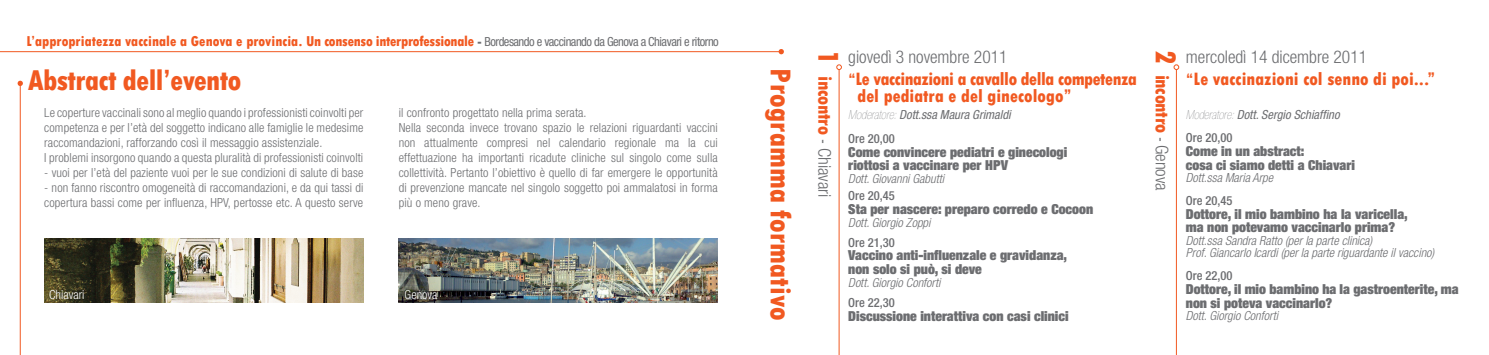
<style>
.page{position:relative;width:1489px;height:355px;background:#fff}
.page>*{position:absolute;margin:0;border:0;box-sizing:border-box;transform-origin:0 0}
.t1{font:800 condensed 30px "Tw Cen";letter-spacing:-.01em;color:#f15921}
.t2{font:800 condensed 20px "Tw Cen";letter-spacing:-.02em;color:#f15921}
.t3{font:800 condensed 18.75px/16.2px "Tw Cen";letter-spacing:-.025em;color:#f15921}
.t4{font:800 condensed 18.75px "Tw Cen";color:#f15921}
.t5{font:300 condensed 17.5px "Helvetica Neue LT Std";color:#6c6d70}
.t6{font:800 condensed 15px "Tw Cen";color:#f15921}
.t7{font:900 condensed 13.75px/13.8px "Helvetica Neue LT Std";color:#6c6d70}
.t8{font:300 condensed 12.5px/15px "Helvetica Neue LT Std";letter-spacing:.01em;color:#6c6d70}
.t9{font:italic 300 condensed 12.5px/12.5px "Helvetica Neue LT Std";color:#6c6d70}
.t10{font:italic condensed 12.5px "Helvetica Neue LT Std";color:#6c6d70}
.t11{font:500 condensed 12.5px "Helvetica Neue LT Std";color:#6c6d70}
.t12{font:300 condensed 12.5px "Helvetica Neue LT Std";color:#fff}
.s1{color:#6c6d70}
.s2{font-family:"Helvetica Neue LT Std";font-weight:400;font-size:12.5px;color:#6c6d70}
.s3{font-size:17.5px}
.s4{font-weight:200}
.s5{font-size:30px}
.s6{font-weight:400;color:#6c6d70}
.s7{font-family:"Helvetica Neue LT Std";font-weight:300;font-size:17.5px;color:#6c6d70}
</style>
<div class="page">
<hr style="left:838px;top:69px;width:1px;height:285px;background:#f15921">
<hr style="left:1175px;top:70px;width:1px;height:284px;background:#f15921">
<svg style="left:836px;top:64px;width:5px;height:6px"></svg>
<svg style="left:1173px;top:64px;width:5px;height:6px"></svg>
<svg style="left:18px;top:81px;width:5px;height:5px"></svg>
<svg style="left:778px;top:49px;width:5px;height:5px"></svg>
<hr style="left:20px;top:84px;width:1px;height:270px;background:#f15921">
<hr style="left:0;top:51px;width:780px;height:1px;background:#f15921">
<img style="left:44px;top:238px;width:319px;height:64px">
<img style="left:398px;top:238px;width:319px;height:64px">
<p class="t6" style="left:27px;top:32px;width:693px">L’appropriatezza vaccinale a Genova e provincia. Un consenso interprofessionale <span class="s1">-</span> <span class="s2">Bordesando e vaccinando da Genova a Chiavari e ritorno</span></p>
<h1 class="t1" style="left:28px;top:63px;width:215px">Abstract dell’evento</h1>
<h1 class="t1" style="left:798px;top:68px;width:253px;rotate:90deg">Programma formativo</h1>
<p class="t8" style="left:44px;top:105px;width:320px">Le coperture vaccinali sono al meglio quando i professionisti coinvolti per competenza e per l’età del soggetto indicano alle famiglie le medesime raccomandazioni, rafforzando così il messaggio assistenziale.<br>I problemi insorgono quando a questa pluralità di professionisti coinvolti</p>
<p class="t8" style="left:44px;top:165px;width:320px">- vuoi per l’età del paziente vuoi per le sue condizioni di salute di base</p>
<p class="t8" style="left:44px;top:180px;width:320px">- non fanno riscontro omogeneità di raccomandazioni, e da qui tassi di copertura bassi come per influenza, HPV, pertosse etc. A questo serve</p>
<p class="t8" style="left:399px;top:105px;width:320px">il confronto progettato nella prima serata.<br>Nella seconda invece trovano spazio le relazioni riguardanti vaccini non attualmente compresi nel calendario regionale ma la cui effettuazione ha importanti ricadute cliniche sul singolo come sulla collettività. Pertanto l’obiettivo è quello di far emergere le opportunità di prevenzione mancate nel singolo soggetto poi ammalatosi in forma più o meno grave.</p>
<p class="t12" style="left:49px;top:287px;width:37px">Chiavari</p>
<p class="t12" style="left:404px;top:287px;width:34px">Genova</p>
<h3 class="t5" style="left:848px;top:47px;width:161px">giovedì 3 novembre 2011</h3>
<h3 class="t3" style="left:857px;top:71px;width:281px;text-indent:-9px"><span class="s3">“</span>Le vaccinazioni a cavallo della competenza del pediatra e del ginecologo”</h3>
<p class="t10" style="left:848px;top:107px;width:164px"><span class="s4">Moderatore:</span> Dott.ssa Maura Grimaldi</p>
<h2 class="t2" style="left:836px;top:50px;width:148px;rotate:90deg"><span class="s5">1</span> incontro <span class="s6">-</span> <span class="s7">Chiavari</span></h2>
<h2 class="t2" style="left:1173px;top:50px;width:142px;rotate:90deg"><span class="s5">2</span> incontro <span class="s6">-</span> <span class="s7">Genova</span></h2>
<p class="t11" style="left:848px;top:131px;width:48px">Ore 20,00</p>
<p class="t7" style="left:848px;top:144px;width:220px">Come convincere pediatri e ginecologi riottosi a vaccinare per HPV</p>
<p class="t9" style="left:848px;top:172px;width:97px">Dott. Giovanni Gabutti</p>
<p class="t11" style="left:848px;top:188px;width:48px">Ore 20,45</p>
<p class="t7" style="left:848px;top:202px;width:246px">Sta per nascere: preparo corredo e Cocoon</p>
<p class="t9" style="left:848px;top:216px;width:84px">Dott. Giorgio Zoppi</p>
<p class="t11" style="left:848px;top:234px;width:48px">Ore 21,30</p>
<p class="t7" style="left:848px;top:248px;width:220px">Vaccino anti-influenzale e gravidanza, non solo si può, si deve</p>
<p class="t9" style="left:848px;top:276px;width:94px">Dott. Giorgio Conforti</p>
<p class="t11" style="left:848px;top:294px;width:48px">Ore 22,30</p>
<p class="t7" style="left:848px;top:308px;width:222px">Discussione interattiva con casi clinici</p>
<h3 class="t5" style="left:1185px;top:46px;width:183px">mercoledì 14 dicembre 2011</h3>
<h3 class="t4" style="left:1185px;top:68px;width:251px"><span class="s3">“</span>Le vaccinazioni col senno di poi...”</h3>
<p class="t10" style="left:1185px;top:107px;width:155px"><span class="s4">Moderatore:</span> Dott. Sergio Schiaffino</p>
<p class="t11" style="left:1185px;top:130px;width:48px">Ore 20,00</p>
<p class="t7" style="left:1185px;top:144px;width:171px">Come in un abstract:<br>cosa ci siamo detti a Chiavari</p>
<p class="t9" style="left:1185px;top:172px;width:89px">Dott.ssa Maria Arpe</p>
<p class="t11" style="left:1185px;top:193px;width:48px">Ore 20,45</p>
<p class="t7" style="left:1185px;top:206px;width:223px">Dottore, il mio bambino ha la varicella, ma non potevamo vaccinarlo prima?</p>
<p class="t9" style="left:1185px;top:234px;width:250px">Dott.ssa Sandra Ratto (per la parte clinica)<br>Prof. Giancarlo Icardi (per la parte riguardante il vaccino)</p>
<p class="t11" style="left:1185px;top:268px;width:48px">Ore 22,00</p>
<p class="t7" style="left:1185px;top:281px;width:274px">Dottore, il mio bambino ha la gastroenterite, ma non si poteva vaccinarlo?</p>
<p class="t9" style="left:1185px;top:309px;width:94px">Dott. Giorgio Conforti</p>
</div>
